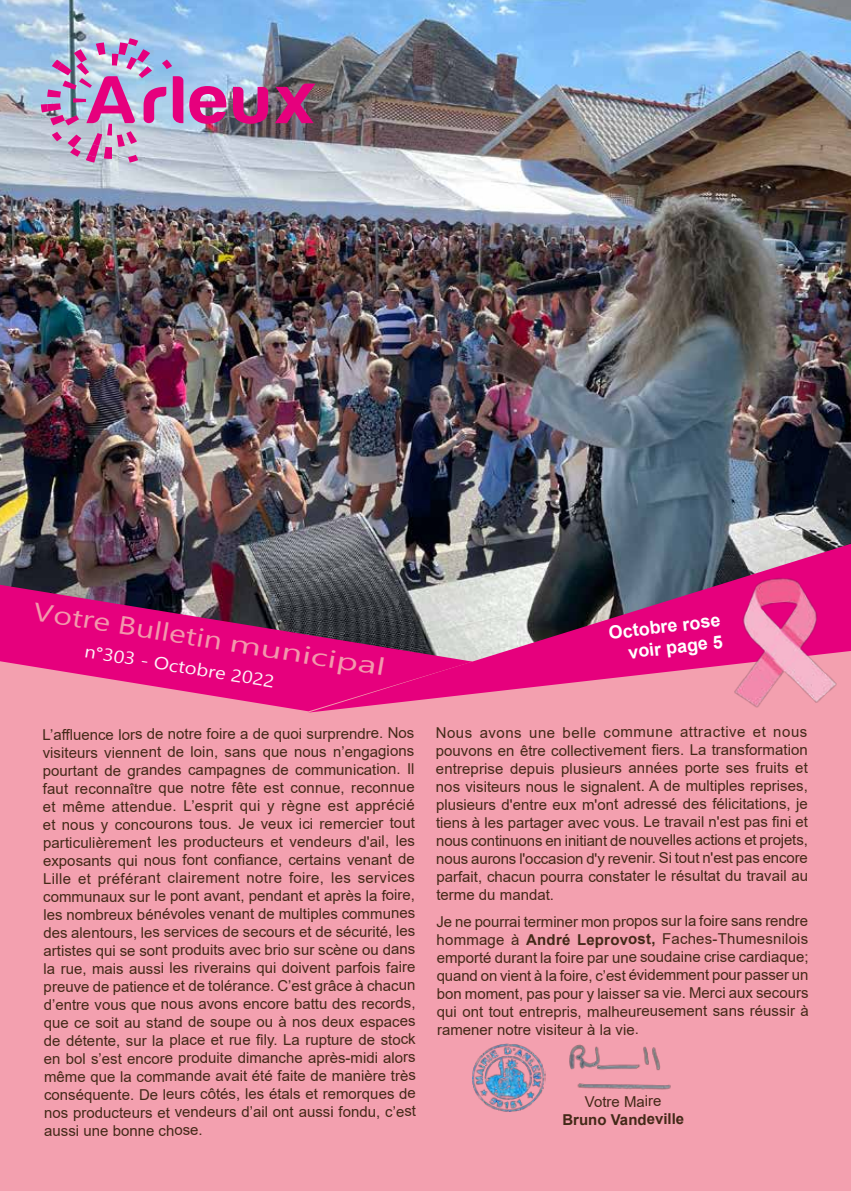
<style>
.page{position:relative;width:851px;height:1191px;background:#fff}
.page>*{position:absolute;margin:0;border:0;box-sizing:border-box;transform-origin:0 0}
.t1{font:25.35px "Gadugi";color:#f3a0af;scale:1.26 1}
.t2{font:700 18px/21.6px "Arial";color:#fff;text-align:right}
.t3{font:17.4px "Gadugi";color:#fff;scale:1.16 1}
.t4{font:15px/18px "Arial";letter-spacing:-.005em;color:#432918;text-align:justify}
.t5{font:700 15px "Arial";letter-spacing:-.005em;color:#432918}
.s1{font-size:24px}
.s2{font-weight:700}
</style>
<div class="page">
<img style="left:0;top:0;width:850px;height:585px">
<div style="left:0;top:711px;width:850px;height:480px;background:#f3a0af"></div>
<svg style="left:0;top:585px;width:308px;height:126px;background:#c92c7c"></svg>
<div style="left:312px;top:712px;width:538px;height:75px;background:#f3a0af"></div>
<svg style="left:308px;top:544px;width:542px;height:168px;background:#a75280"></svg>
<svg style="left:41px;top:38px;width:142px;height:125px;background:#bc9ac6"></svg>
<svg style="left:189px;top:86px;width:37px;height:38px"></svg>
<svg style="left:233px;top:87px;width:35px;height:37px"></svg>
<svg style="left:275px;top:84px;width:40px;height:39px;background:#a72e70"></svg>
<img style="left:472px;top:1042px;width:73px;height:70px">
<img style="left:567px;top:1042px;width:110px;height:53px">
<img style="left:718px;top:571px;width:124px;height:144px">
<h1 class="t1" style="left:37px;top:596px;width:284px;rotate:9deg">Votre Bulletin <span class="s1">municipal</span></h1>
<p class="t3" style="left:86px;top:640px;width:167px;rotate:9deg">n°303 - Octobre 2022</p>
<p class="t2" style="left:607px;top:622px;width:114px;rotate:-7deg">Octobre rose voir page 5</p>
<p class="t4" style="left:43px;top:725px;width:375px">L’affluence lors de notre foire a de quoi surprendre. Nos visiteurs viennent de loin, sans que nous n’engagions pourtant de grandes campagnes de communication. Il faut reconnaître que notre fête est connue, reconnue et même attendue. L’esprit qui y règne est apprécié et nous y concourons tous. Je veux ici remercier tout particulièrement les producteurs et vendeurs d'ail, les exposants qui nous font confiance, certains venant de Lille et préférant clairement notre foire, les services communaux sur le pont avant, pendant et après la foire, les nombreux bénévoles venant de multiples communes des alentours, les services de secours et de sécurité, les artistes qui se sont produits avec brio sur scène ou dans la rue, mais aussi les riverains qui doivent parfois faire preuve de patience et de tolérance. C’est grâce à chacun d’entre vous que nous avons encore battu des records, que ce soit au stand de soupe ou à nos deux espaces de détente, sur la place et rue fily. La rupture de stock en bol s’est encore produite dimanche après-midi alors même que la commande avait été faite de manière très conséquente. De leurs côtés, les étals et remorques de nos producteurs et vendeurs d’ail ont aussi fondu, c’est aussi une bonne chose.</p>
<p class="t4" style="left:435px;top:723px;width:374px">Nous avons une belle commune attractive et nous pouvons en être collectivement fiers. La transformation entreprise depuis plusieurs années porte ses fruits et nos visiteurs nous le signalent. A de multiples reprises, plusieurs d'entre eux m'ont adressé des félicitations, je tiens à les partager avec vous. Le travail n'est pas fini et nous continuons en initiant de nouvelles actions et projets, nous aurons l'occasion d'y revenir. Si tout n'est pas encore parfait, chacun pourra constater le résultat du travail au terme du mandat.</p>
<p class="t4" style="left:436px;top:912px;width:374px">Je ne pourrai terminer mon propos sur la foire sans rendre hommage à <span class="s2">André Leprovost,</span> Faches-Thumesnilois emporté durant la foire par une soudaine crise cardiaque; quand on vient à la foire, c’est évidemment pour passer un bon moment, pas pour y laisser sa vie. Merci aux secours qui ont tout entrepris, malheureusement sans réussir à ramener notre visiteur à la vie.</p>
<p class="t4" style="left:584px;top:1092px;width:78px">Votre Maire</p>
<p class="t5" style="left:562px;top:1108px;width:123px">Bruno Vandeville</p>
</div>
